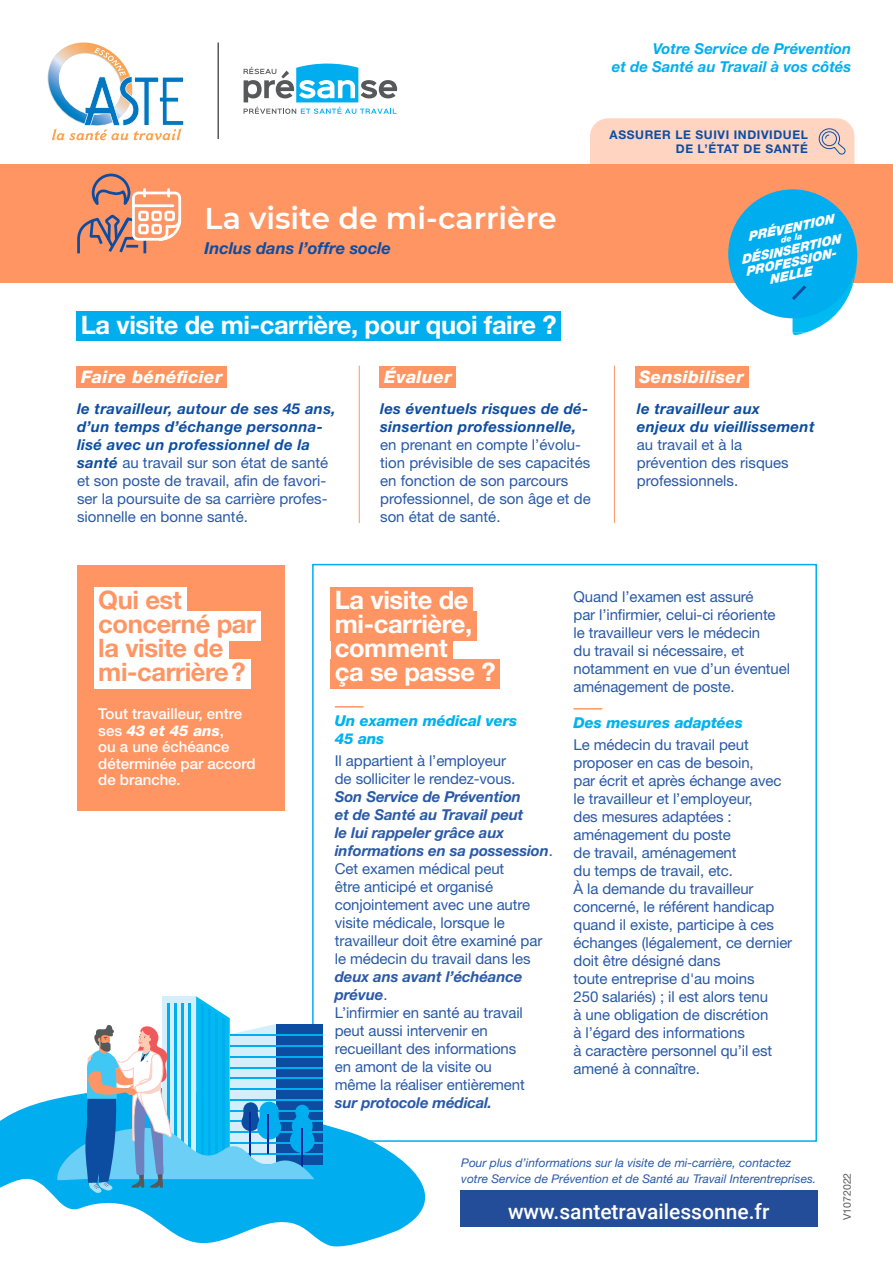
<style>
.page{position:relative;width:893px;height:1263px;background:#fff}
.page>*{position:absolute;margin:0;border:0;box-sizing:border-box;transform-origin:0 0}
.t1{font:600 30px "Montserrat";color:#fff}
.t2{font:700 25.5px "Helvetica Neue LT Std";letter-spacing:-.015em;color:#fff}
.t3{font:700 25.5px "Helvetica Neue LT Std";letter-spacing:-.015em;color:#ff9563}
.t4{font:500 21px "Roboto";color:#fff}
.t5{font:italic 800 17.4px "Helvetica Neue LT Std";letter-spacing:.02em;color:#fff}
.t6{font:italic 700 16.5px "Helvetica Neue LT Std";color:#0d4da1}
.t7{font:15px/18px "Helvetica Neue LT Std";letter-spacing:-.005em;color:#2959a8}
.t8{font:500 15px/16.5px "Helvetica Neue LT Std";color:#fff}
.t9{font:italic 700 15px/18px "Helvetica Neue LT Std";letter-spacing:.02em;color:#0d4da1}
.t10{font:italic 700 15px/18px "Helvetica Neue LT Std";color:#00aeef;text-align:right}
.t11{font:italic 800 15px/18px "Helvetica Neue LT Std";letter-spacing:-.005em;color:#00b3ef}
.t12{font:italic 900 12.75px/12.6px "Helvetica Neue LT Std";color:#fff;text-align:center}
.t13{font:italic 12px/16.5px "Helvetica Neue LT Std";color:#2959a8}
.t14{font:700 12px/13.5px "Helvetica Neue LT Std";letter-spacing:.05em;color:#0d4da1;text-align:right}
.t15{font:10.5px "Helvetica Neue LT Std";color:#57585a}
.t16{font:italic 900 8.55px "Helvetica Neue LT Std";color:#fff}
.s1{font-weight:700;font-style:italic;color:#0d4da1}
.s2{font-weight:400;font-style:normal;color:#2959a8}
.s3{font-weight:800;font-style:italic}
.s4{font-weight:700;font-style:italic}
</style>
<div class="page">
<hr style="left:217px;top:43px;width:2px;height:96px;background:#57585a">
<svg style="left:244px;top:64px;width:153px;height:50px"></svg>
<div style="left:590px;top:118px;width:264px;height:80px;background:#ffd5c1;border-radius:18px"></div>
<svg style="left:818px;top:128px;width:28px;height:27px"></svg>
<div style="left:0;top:164px;width:893px;height:119px;background:#ff9563"></div>
<div style="left:728px;top:189px;width:129px;height:129px;background:#00aeef;border-radius:50%"></div>
<svg style="left:789px;top:254px;width:69px;height:81px"></svg>
<div style="left:77px;top:312px;width:484px;height:29px;background:#00aeef"></div>
<div style="left:77px;top:366px;width:150px;height:22px;background:#ff9563"></div>
<div style="left:380px;top:366px;width:76px;height:22px;background:#ff9563"></div>
<div style="left:635px;top:366px;width:113px;height:22px;background:#ff9563"></div>
<svg style="left:77px;top:173px;width:105px;height:81px"></svg>
<hr style="left:359px;top:366px;width:1px;height:157px;background:#ff9563">
<hr style="left:614px;top:366px;width:1px;height:157px;background:#ff9563">
<div style="left:77px;top:565px;width:207px;height:245px;background:#ff9563"></div>
<div style="left:94px;top:587px;width:93px;height:29px;background:#fff"></div>
<div style="left:94px;top:611px;width:167px;height:29px;background:#fff"></div>
<div style="left:94px;top:635px;width:134px;height:29px;background:#fff"></div>
<div style="left:94px;top:659px;width:156px;height:29px;background:#fff"></div>
<div style="left:331px;top:587px;width:142px;height:29px;background:#ff9563"></div>
<div style="left:331px;top:611px;width:146px;height:29px;background:#ff9563"></div>
<div style="left:331px;top:635px;width:121px;height:29px;background:#ff9563"></div>
<div style="left:331px;top:659px;width:169px;height:29px;background:#ff9563"></div>
<hr style="left:335px;top:706px;width:29px;height:2px;background:#ff9563">
<hr style="left:573px;top:708px;width:29px;height:2px;background:#ff9563">
<svg style="left:0;top:1099px;width:467px;height:148px"></svg>
<div style="left:276px;top:1024px;width:47px;height:140px;background:#0d4da1"></div>
<hr style="left:276px;top:1034px;width:47px;height:2px;background:#00aeef">
<hr style="left:276px;top:1045px;width:47px;height:2px;background:#00aeef">
<hr style="left:276px;top:1056px;width:47px;height:1px;background:#00aeef">
<hr style="left:276px;top:1066px;width:47px;height:2px;background:#00aeef">
<hr style="left:276px;top:1077px;width:47px;height:2px;background:#00aeef">
<hr style="left:276px;top:1088px;width:47px;height:2px;background:#00aeef">
<hr style="left:276px;top:1099px;width:47px;height:2px;background:#00aeef">
<hr style="left:276px;top:1110px;width:47px;height:1px;background:#00aeef">
<hr style="left:276px;top:1120px;width:47px;height:2px;background:#00aeef">
<hr style="left:276px;top:1131px;width:47px;height:2px;background:#00aeef">
<hr style="left:276px;top:1142px;width:47px;height:2px;background:#00aeef">
<hr style="left:276px;top:1153px;width:47px;height:2px;background:#00aeef">
<svg style="left:55px;top:996px;width:259px;height:198px"></svg>
<svg style="left:47px;top:43px;width:137px;height:97px"></svg>
<div style="left:460px;top:1190px;width:357px;height:36px;background:#244d99"></div>
<p class="t10" style="left:612px;top:39px;width:241px">Votre Service de Prévention<br>et de Santé au Travail à vos côtés</p>
<p class="t14" style="left:610px;top:128px;width:200px">ASSURER LE SUIVI INDIVIDUEL<br>DE L’ÉTAT DE SANTÉ</p>
<p class="t1" style="left:205px;top:197px;width:354px">La visite de mi-carrière</p>
<p class="t6" style="left:205px;top:238px;width:188px">Inclus dans l’offre socle</p>
<p class="t2" style="left:81px;top:309px;width:477px">La visite de mi-carrière, pour quoi faire ?</p>
<p class="t5" style="left:81px;top:366px;width:143px">Faire bénéficier</p>
<p class="t5" style="left:384px;top:366px;width:69px">Évaluer</p>
<p class="t7" style="left:77px;top:400px;width:260px"><span class="s1">le travailleur, autour de ses 45 ans, d’un temps d’échange personna&shy;lisé avec un professionnel de la santé</span> au travail sur son état de santé et son poste de travail, afin de favori&shy;ser la poursuite de sa carrière profes&shy;sionnelle en bonne santé.</p>
<p class="t7" style="left:380px;top:400px;width:212px"><span class="s1">les éventuels risques de dé&shy;sinsertion professionnelle, </span>en prenant en compte l’évolu&shy;tion prévisible de ses capacités en fonction de son parcours professionnel, de son âge et de son état de santé.</p>
<p class="t12" style="left:747px;top:230px;width:89px;rotate:-12deg">PRÉVENTION</p>
<p class="t16" style="left:779px;top:235px;width:23px;rotate:-12deg">de la</p>
<p class="t12" style="left:740px;top:253px;width:102px;rotate:-12deg">DÉSINSERTION</p>
<p class="t12" style="left:744px;top:265px;width:94px;rotate:-12deg">PROFESSION-<br>NELLE</p>
<p class="t5" style="left:639px;top:366px;width:106px">Sensibiliser</p>
<p class="t9" style="left:637px;top:399px;width:179px">le travailleur aux<br>enjeux du vieillissement <span class="s2">au travail et à la</span></p>
<p class="t7" style="left:637px;top:454px;width:153px">prévention des risques</p>
<p class="t7" style="left:637px;top:472px;width:103px">professionnels.</p>
<p class="t3" style="left:98px;top:584px;width:85px">Qui est</p>
<p class="t3" style="left:98px;top:608px;width:159px">concerné par</p>
<p class="t3" style="left:98px;top:632px;width:127px">la visite de</p>
<p class="t3" style="left:98px;top:656px;width:149px">mi-carrière?</p>
<p class="t8" style="left:98px;top:705px;width:159px">Tout travailleur, entre ses <span class="s3">43 et 45 ans</span>,<br>ou a une échéance déterminée par accord de branche.</p>
<p class="t2" style="left:335px;top:584px;width:135px">La visite de</p>
<p class="t2" style="left:335px;top:608px;width:139px">mi-carrière,</p>
<p class="t2" style="left:335px;top:632px;width:114px">comment</p>
<p class="t2" style="left:335px;top:656px;width:162px">ça se passe ?</p>
<p class="t11" style="left:335px;top:711px;width:184px">Un examen médical vers<br>45 ans</p>
<p class="t7" style="left:335px;top:751px;width:220px">Il appartient à l’employeur<br>de solliciter le rendez-vous.<br><span class="s4">Son Service de Prévention<br>et de Santé au Travail peut<br>le lui rappeler grâce aux informations en sa possession</span>.<br>Cet examen médical peut<br>être anticipé et organisé conjointement avec une autre visite médicale, lorsque le travailleur doit être examiné par le médecin du travail dans les <span class="s4">deux ans avant l’échéance prévue</span>.</p>
<p class="t7" style="left:335px;top:1003px;width:192px">L’infirmier en santé au travail peut aussi intervenir en recueillant des informations en amont de la visite ou même la réaliser entièrement <span class="s4">sur protocole médical.</span></p>
<p class="t7" style="left:573px;top:587px;width:218px">Quand l’examen est assuré<br>par l’infirmier, celui-ci réoriente le travailleur vers le médecin<br>du travail si nécessaire, et notamment en vue d’un éventuel aménagement de poste.</p>
<p class="t11" style="left:573px;top:713px;width:171px">Des mesures adaptées</p>
<p class="t7" style="left:573px;top:735px;width:220px">Le médecin du travail peut proposer en cas de besoin,<br>par écrit et après échange avec le travailleur et l’employeur,<br>des mesures adaptées : aménagement du poste<br>de travail, aménagement<br>du temps de travail, etc.<br>À la demande du travailleur concerné, le référent handicap quand il existe, participe à ces échanges (légalement, ce dernier</p>
<p class="t7" style="left:573px;top:951px;width:149px">doit être désigné dans</p>
<p class="t7" style="left:573px;top:969px;width:182px">toute entreprise d'au moins</p>
<p class="t7" style="left:573px;top:987px;width:200px">250 salariés) ; il est alors tenu à une obligation de discrétion à l’égard des informations<br>à caractère personnel qu’il est amené à connaître.</p>
<p class="t13" style="left:461px;top:1154px;width:356px">Pour plus d’informations sur la visite de mi-carrière, contactez votre Service de Prévention et de Santé au Travail Interentreprises.</p>
<p class="t4" style="left:508px;top:1197px;width:263px">www.santetravailessonne.fr</p>
<p class="t15" style="left:841px;top:1220px;width:49px;rotate:-90deg">V1072022</p>
</div>
